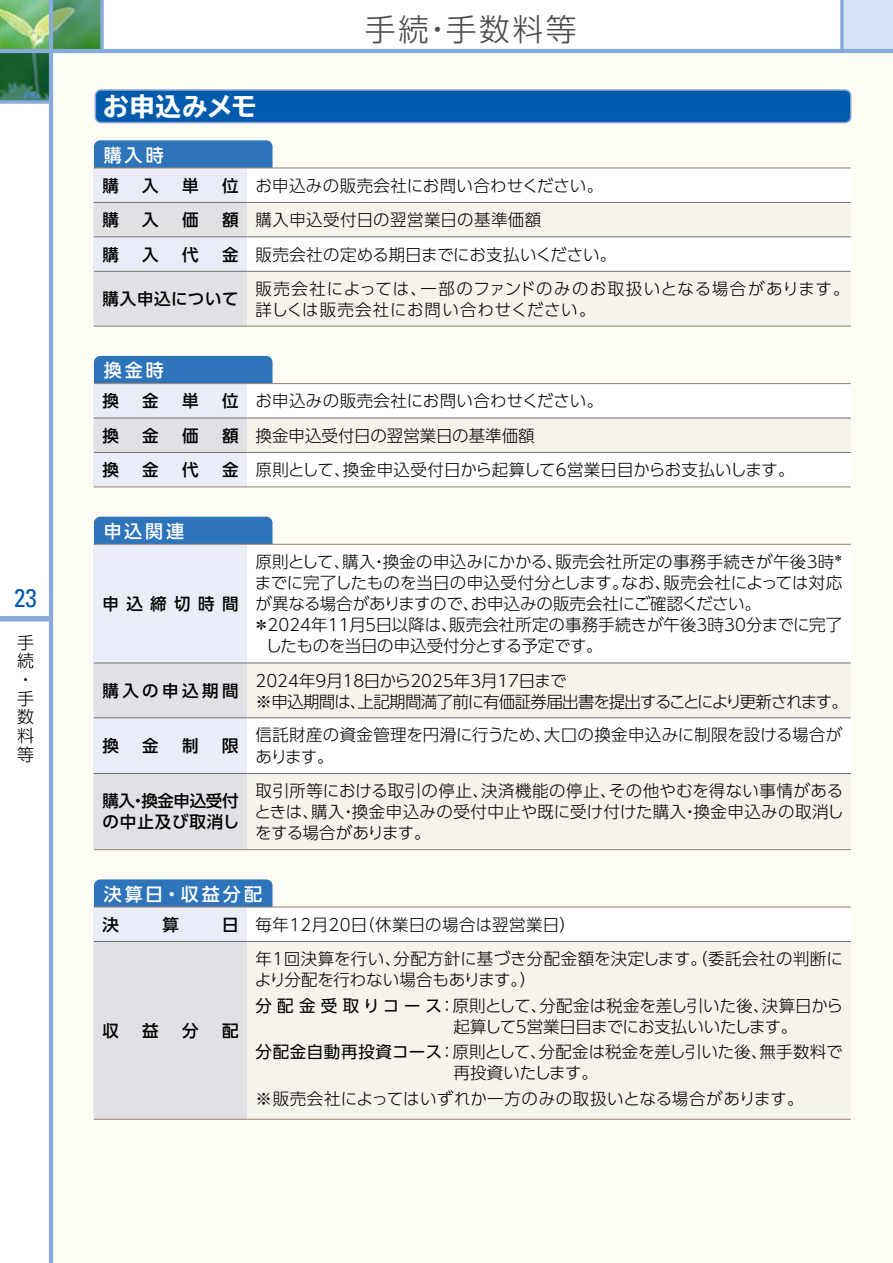
<style>
.page{position:relative;width:893px;height:1263px;background:#fff}
.page>*{position:absolute;margin:0;border:0;box-sizing:border-box;transform-origin:0 0}
.t1{font:300 30.9px "UD Shin Go Pro";letter-spacing:.08em;color:#4c4948}
.t2{font:700 expanded 25.5px "TBUD Go Std";letter-spacing:.025em;color:#fff}
.t3{font:condensed 25.5px "Univers";color:#005bac}
.t4{font:500 18px "UD Shin Go Pro";letter-spacing:.17em;color:#fff}
.t5{font:300 16.95px/18.8px "UD Shin Go Pro";color:#000}
.t6{font:300 16.5px/21px "UD Shin Go Pro";color:#000}
.t7{font:300 16.5px/21px "UD Shin Go Pro";letter-spacing:.02em;color:#000}
.t8{font:300 16.5px/21px "UD Shin Go Pro";letter-spacing:-.04em;color:#000}
.t9{font:300 16.5px/21px "UD Shin Go Pro";letter-spacing:.055em;color:#000}
.t10{font:500 16.5px "UD Shin Go Pro";letter-spacing:.055em;color:#000}
.t11{font:300 16.5px "UD Shin Go Pro";letter-spacing:.025em;color:#000}
.t12{font:300 16.5px "UD Shin Go Pro";letter-spacing:-.02em;color:#000}
.t13{font:500 16.5px/21px "UD Shin Go Pro";letter-spacing:-.02em;color:#000}
.t14{font:500 16.5px "UD Shin Go Pro";letter-spacing:.205em;color:#000}
.s1{font-weight:500}
.s2{font-weight:400}
</style>
<div class="page">
<img style="left:0;top:0;width:49px;height:49px">
<svg style="left:0;top:53px;width:49px;height:47px;fill:#185e2d"></svg>
<svg style="left:53px;top:0;width:47px;height:49px"></svg>
<div style="left:842px;top:0;width:51px;height:51px;background:#d3e4f5"></div>
<svg style="left:840px;top:0;width:4px;height:49px"></svg>
<div style="left:51px;top:51px;width:842px;height:1212px;background:#fdfcf5"></div>
<div style="left:0;top:616px;width:51px;height:5px;background:#88abda"></div>
<hr style="left:49px;top:0;width:4px;height:1263px;background:#88abda">
<hr style="left:0;top:49px;width:893px;height:4px;background:#88abda">
<svg style="left:0;top:100px;width:49px;height:4px"></svg>
<svg style="left:100px;top:0;width:4px;height:49px"></svg>
<div style="left:94px;top:140px;width:179px;height:34px;background:#2d74bb;border-radius:6px"></div>
<div style="left:94px;top:168px;width:153px;height:158px;background:#eaedf7"></div>
<div style="left:247px;top:168px;width:604px;height:158px;background:#fff"></div>
<div style="left:94px;top:202px;width:757px;height:35px;background:linear-gradient(to right,#e8e7e8,#fcf8ef)"></div>
<div style="left:94px;top:271px;width:757px;height:55px;background:linear-gradient(to right,#e8e7e8,#fcf8ef)"></div>
<hr style="left:94px;top:167px;width:757px;height:1px;background:#9d8771">
<hr style="left:94px;top:202px;width:757px;height:1px;background:#727171">
<hr style="left:94px;top:237px;width:757px;height:1px;background:#727171">
<div style="left:94px;top:356px;width:179px;height:34px;background:#2d74bb;border-radius:6px"></div>
<div style="left:94px;top:384px;width:153px;height:103px;background:#eaedf7"></div>
<div style="left:247px;top:384px;width:604px;height:103px;background:#fff"></div>
<div style="left:94px;top:418px;width:757px;height:34px;background:linear-gradient(to right,#e8e7e8,#fcf8ef)"></div>
<hr style="left:94px;top:383px;width:757px;height:1px;background:#9d8771">
<hr style="left:94px;top:418px;width:757px;height:1px;background:#727171">
<hr style="left:94px;top:452px;width:757px;height:1px;background:#727171">
<hr style="left:94px;top:486px;width:757px;height:1px;background:#9d8771">
<div style="left:94px;top:517px;width:179px;height:34px;background:#2d74bb;border-radius:6px"></div>
<div style="left:94px;top:544px;width:153px;height:306px;background:#eaedf7"></div>
<div style="left:247px;top:544px;width:604px;height:306px;background:#fff"></div>
<div style="left:94px;top:773px;width:757px;height:77px;background:linear-gradient(to right,#e8e7e8,#fcf8ef)"></div>
<div style="left:94px;top:663px;width:757px;height:55px;background:linear-gradient(to right,#e8e7e8,#fcf8ef)"></div>
<hr style="left:94px;top:544px;width:757px;height:1px;background:#9d8771">
<hr style="left:94px;top:663px;width:757px;height:1px;background:#727171">
<hr style="left:94px;top:717px;width:757px;height:1px;background:#727171">
<hr style="left:94px;top:849px;width:757px;height:1px;background:#9d8771">
<hr style="left:94px;top:773px;width:757px;height:1px;background:#727171">
<div style="left:94px;top:879px;width:179px;height:34px;background:#2d74bb;border-radius:6px"></div>
<div style="left:94px;top:907px;width:153px;height:212px;background:#eaedf7"></div>
<div style="left:247px;top:907px;width:604px;height:212px;background:#fff"></div>
<div style="left:94px;top:941px;width:757px;height:178px;background:linear-gradient(to right,#e8e7e8,#fcf8ef)"></div>
<hr style="left:94px;top:906px;width:757px;height:1px;background:#9d8771">
<hr style="left:94px;top:941px;width:757px;height:1px;background:#727171">
<hr style="left:94px;top:1119px;width:757px;height:1px;background:#9d8771">
<hr style="left:94px;top:271px;width:757px;height:1px;background:#727171">
<hr style="left:94px;top:326px;width:757px;height:1px;background:#9d8771">
<svg style="left:95px;top:89px;width:756px;height:34px"></svg>
<h2 class="t3" style="left:14px;top:582px;width:24px">23</h2>
<p class="t5" style="left:17px;top:632px;width:18px">手続・手数料等</p>
<h2 class="t2" style="left:103px;top:92px;width:155px">お申込みメモ</h2>
<p class="t4" style="left:104px;top:140px;width:61px">購入時</p>
<h1 class="t1" style="left:365px;top:4px;width:213px">手続・手数料等</h1>
<p class="t10" style="left:102px;top:172px;width:18px">購</p>
<p class="t10" style="left:142px;top:172px;width:18px">入</p>
<p class="t10" style="left:182px;top:172px;width:18px">単</p>
<p class="t6" style="left:222px;top:174px;width:383px"><span class="s1">位</span> お申込みの販売会社にお問い合わせください。</p>
<p class="t10" style="left:102px;top:206px;width:18px">購</p>
<p class="t10" style="left:142px;top:206px;width:18px">入</p>
<p class="t10" style="left:182px;top:206px;width:18px">価</p>
<p class="t11" style="left:222px;top:206px;width:321px"><span class="s1">額</span> 購入申込受付日の翌営業日の基準価額</p>
<p class="t10" style="left:102px;top:241px;width:18px">購</p>
<p class="t10" style="left:142px;top:241px;width:18px">入</p>
<p class="t10" style="left:182px;top:241px;width:18px">代</p>
<p class="t10" style="left:222px;top:241px;width:18px">金</p>
<p class="t10" style="left:102px;top:285px;width:138px">購入申込について</p>
<p class="t4" style="left:104px;top:356px;width:62px">換金時</p>
<p class="t6" style="left:255px;top:243px;width:362px">販売会社の定める期日までにお支払いください。</p>
<p class="t9" style="left:255px;top:277px;width:596px">販売会社によっては、一部のファンドのみのお取扱いとなる場合があります。詳しくは販売会社にお問い合わせください。</p>
<p class="t10" style="left:102px;top:388px;width:18px">換</p>
<p class="t10" style="left:142px;top:388px;width:18px">金</p>
<p class="t10" style="left:182px;top:388px;width:18px">単</p>
<p class="t6" style="left:222px;top:390px;width:383px"><span class="s1">位</span> お申込みの販売会社にお問い合わせください。</p>
<p class="t10" style="left:102px;top:422px;width:18px">換</p>
<p class="t10" style="left:142px;top:422px;width:18px">金</p>
<p class="t10" style="left:182px;top:422px;width:18px">価</p>
<p class="t6" style="left:222px;top:424px;width:314px"><span class="s1">額</span> 換金申込受付日の翌営業日の基準価額</p>
<p class="t10" style="left:102px;top:456px;width:18px">換</p>
<p class="t10" style="left:142px;top:456px;width:18px">金</p>
<p class="t10" style="left:182px;top:456px;width:18px">代</p>
<p class="t6" style="left:222px;top:459px;width:574px"><span class="s1">金</span> 原則として、換金申込受付日から起算して6営業日目からお支払いします。</p>
<p class="t4" style="left:104px;top:516px;width:82px">申込関連</p>
<p class="t10" style="left:102px;top:590px;width:138px">申込締切時間</p>
<p class="t7" style="left:255px;top:551px;width:590px">原則として、購入・換金の申込みにかかる、販売会社所定の事務手続きが午後3時<sup>＊</sup></p>
<p class="t6" style="left:255px;top:572px;width:589px">までに完了したものを当日の申込受付分とします。なお、販売会社によっては対応</p>
<p class="t6" style="left:255px;top:593px;width:507px">が異なる場合がありますので、お申込みの販売会社にご確認ください。</p>
<p class="t6" style="left:253px;top:614px;width:590px">＊2024年11月５日以降は、販売会社所定の事務手続きが午後3時30分までに完了</p>
<p class="t12" style="left:266px;top:632px;width:338px">したものを当日の申込受付分とする予定です。</p>
<p class="t14" style="left:102px;top:677px;width:138px">購入の申込期間</p>
<p class="t8" style="left:255px;top:669px;width:594px">2024年9月18日から2025年3月17日まで<br>※申込期間は、上記期間満了前に有価証券届出書を提出することにより更新されます。</p>
<p class="t10" style="left:102px;top:732px;width:18px">換</p>
<p class="t10" style="left:142px;top:732px;width:18px">金</p>
<p class="t10" style="left:182px;top:732px;width:18px">制</p>
<p class="t10" style="left:222px;top:732px;width:18px">限</p>
<p class="t7" style="left:255px;top:724px;width:588px">信託財産の資金管理を円滑に行うため、大口の換金申込みに制限を設ける場合があります。</p>
<p class="t13" style="left:102px;top:790px;width:139px">購入・換金申込受付の中止及び取消し</p>
<p class="t6" style="left:254px;top:780px;width:591px;text-align:justify">取引所等における取引の停止、決済機能の停止、その他やむを得ない事情があるときは、購入・換金申込みの受付中止や既に受け付けた購入・換金申込みの取消しをする場合があります。</p>
<p class="t4" style="left:104px;top:879px;width:160px">決算日・収益分配</p>
<p class="t10" style="left:102px;top:911px;width:18px">決</p>
<p class="t10" style="left:162px;top:911px;width:18px">算</p>
<p class="t11" style="left:222px;top:911px;width:355px"><span class="s1">日</span> 毎年12月20日（休業日の場合は翌営業日）</p>
<p class="t10" style="left:102px;top:1017px;width:18px">収</p>
<p class="t10" style="left:142px;top:1017px;width:18px">益</p>
<p class="t10" style="left:182px;top:1017px;width:18px">分</p>
<p class="t10" style="left:222px;top:1017px;width:18px">配</p>
<p class="t6" style="left:255px;top:948px;width:589px">年1回決算を行い、分配方針に基づき分配金額を決定します。（委託会社の判断により分配を行わない場合もあります。）</p>
<p class="t6" style="left:453px;top:994px;width:391px;text-indent:-198px"><span class="s2">分配金受取りコース</span>：原則として、分配金は税金を差し引いた後、決算日から起算して5営業日目までにお支払いいたします。</p>
<p class="t6" style="left:453px;top:1041px;width:391px;text-indent:-198px"><span class="s2">分配金自動再投資コース</span>：原則として、分配金は税金を差し引いた後、無手数料で再投資いたします。</p>
<p class="t7" style="left:255px;top:1087px;width:550px">※販売会社によってはいずれか一方のみの取扱いとなる場合があります。</p>
</div>
